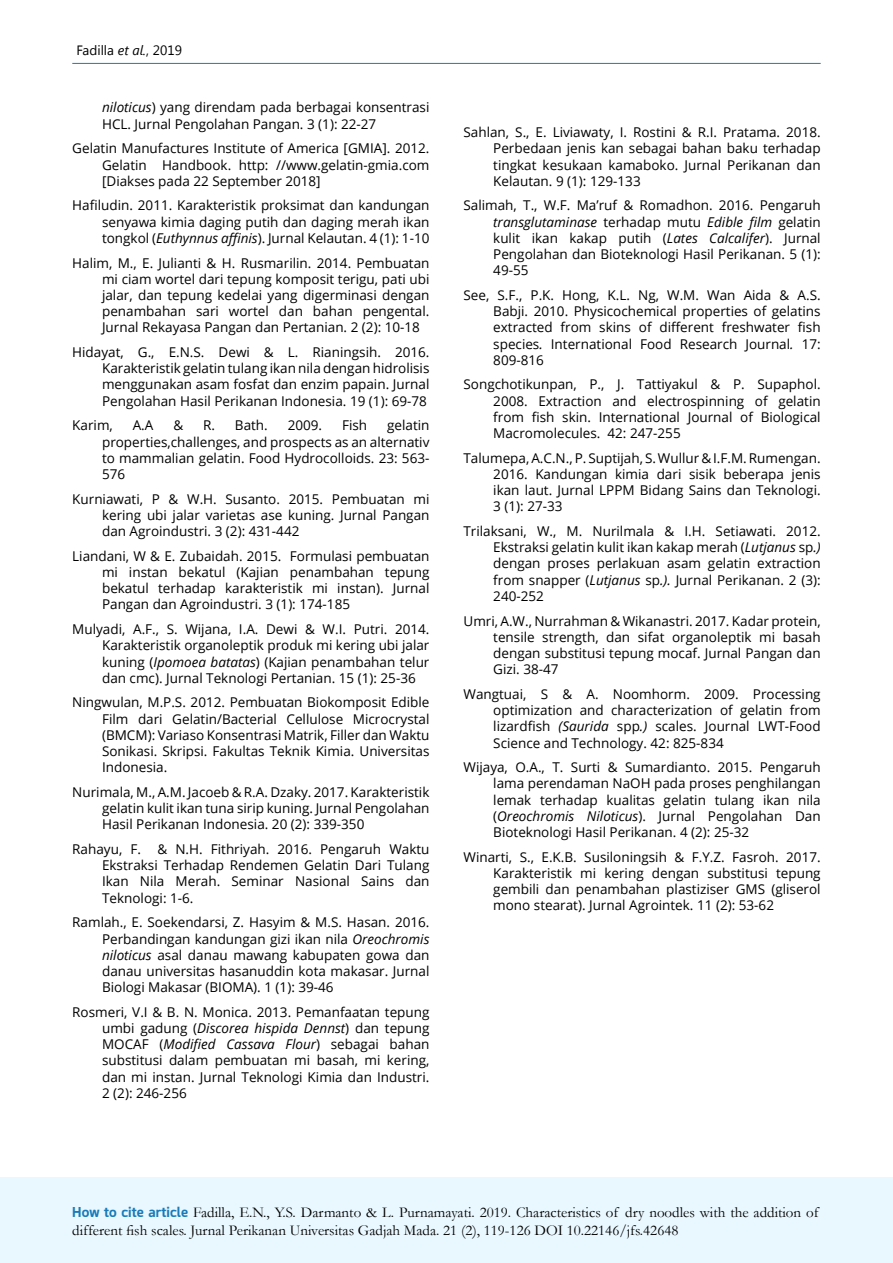
<style>
.page{position:relative;width:893px;height:1263px;background:#fff}
.page>*{position:absolute;margin:0;border:0;box-sizing:border-box;transform-origin:0 0}
.t1{font:15px/18px "Garamond";color:#000}
.t2{font:15px "Segoe UI";color:#000}
.t3{font:13.5px/16.2px "Open Sans";color:#000;text-align:justify}
.t4{font:13.5px "Segoe UI";color:#000}
.s1{font-style:italic}
.s2{font-family:"Acephimere";font-weight:700;font-size:13.5px;color:#197bb8}
</style>
<div class="page">
<hr style="left:72px;top:63px;width:749px;height:1px;background:#197bb8">
<div style="left:0;top:1178px;width:893px;height:85px;background:#e9f7fe"></div>
<p class="t4" style="left:77px;top:41px;width:107px">Fadilla <span class="s1">et al.</span>, 2019</p>
<p class="t3" style="left:102px;top:99px;width:329px"><span class="s1">niloticus</span>) yang direndam pada berbagai konsentrasi<br>HCL. Jurnal Pengolahan Pangan. 3 (1): 22-27</p>
<p class="t3" style="left:102px;top:140px;width:329px;text-indent:-30px">Gelatin Manufactures Institute of America [GMIA]. 2012.<br>Gelatin Handbook. http: //www.gelatin-gmia.com [Diakses pada 22 September 2018]</p>
<p class="t3" style="left:102px;top:197px;width:329px;text-indent:-30px">Hafiludin. 2011. Karakteristik proksimat dan kandungan senyawa kimia daging putih dan daging merah ikan tongkol (<span class="s1">Euthynnus affinis</span>). Jurnal Kelautan. 4 (1): 1-10</p>
<p class="t3" style="left:102px;top:254px;width:329px;text-indent:-30px">Halim, M., E. Julianti &amp; H. Rusmarilin. 2014. Pembuatan mi ciam wortel dari tepung komposit terigu, pati ubi jalar, dan tepung kedelai yang digerminasi dengan penambahan sari wortel dan bahan pengental.<br>Jurnal Rekayasa Pangan dan Pertanian. 2 (2): 10-18</p>
<p class="t3" style="left:102px;top:344px;width:329px;text-indent:-30px">Hidayat, G., E.N.S. Dewi &amp; L. Rianingsih. 2016.<br>Karakteristik gelatin tulang ikan nila dengan hidrolisis menggunakan asam fosfat dan enzim papain. Jurnal Pengolahan Hasil Perikanan Indonesia. 19 (1): 69-78</p>
<p class="t3" style="left:72px;top:417px;width:42px">Karim,</p>
<p class="t3" style="left:133px;top:417px;width:22px">A.A</p>
<p class="t3" style="left:173px;top:417px;width:11px">&amp;</p>
<p class="t3" style="left:203px;top:417px;width:66px">R. Bath.</p>
<p class="t3" style="left:288px;top:417px;width:36px">2009.</p>
<p class="t3" style="left:342px;top:417px;width:27px">Fish</p>
<p class="t3" style="left:102px;top:417px;width:329px;text-indent:285px">gelatin properties,challenges, and prospects as an alternativ to mammalian gelatin. Food Hydrocolloids. 23: 563- 576</p>
<p class="t3" style="left:102px;top:490px;width:329px;text-indent:-30px">Kurniawati, P &amp; W.H. Susanto. 2015. Pembuatan mi kering ubi jalar varietas ase kuning. Jurnal Pangan dan Agroindustri. 3 (2): 431-442</p>
<p class="t3" style="left:102px;top:547px;width:329px;text-indent:-30px">Liandani, W &amp; E. Zubaidah. 2015. Formulasi pembuatan mi instan bekatul (Kajian penambahan tepung bekatul terhadap karakteristik mi instan). Jurnal Pangan dan Agroindustri. 3 (1): 174-185</p>
<p class="t3" style="left:102px;top:621px;width:329px;text-indent:-30px">Mulyadi, A.F., S. Wijana, I.A. Dewi &amp; W.I. Putri. 2014.<br>Karakteristik organoleptik produk mi kering ubi jalar kuning (<span class="s1">Ipomoea batatas</span>) (Kajian penambahan telur dan cmc). Jurnal Teknologi Pertanian. 15 (1): 25-36</p>
<p class="t3" style="left:102px;top:694px;width:329px;text-indent:-30px">Ningwulan, M.P.S. 2012. Pembuatan Biokomposit Edible Film dari Gelatin/Bacterial Cellulose Microcrystal (BMCM): Variaso Konsentrasi Matrik, Filler dan Waktu Sonikasi. Skripsi. Fakultas Teknik Kimia. Universitas Indonesia.</p>
<p class="t3" style="left:102px;top:783px;width:329px;text-indent:-30px">Nurimala, M., A.M. Jacoeb &amp; R.A. Dzaky. 2017. Karakteristik gelatin kulit ikan tuna sirip kuning. Jurnal Pengolahan Hasil Perikanan Indonesia. 20 (2): 339-350</p>
<p class="t3" style="left:102px;top:841px;width:329px;text-indent:-30px">Rahayu, F. &amp; N.H. Fithriyah. 2016. Pengaruh Waktu Ekstraksi Terhadap Rendemen Gelatin Dari Tulang Ikan Nila Merah. Seminar Nasional Sains dan Teknologi: 1-6.</p>
<p class="t3" style="left:102px;top:914px;width:329px;text-indent:-30px">Ramlah., E. Soekendarsi, Z. Hasyim &amp; M.S. Hasan. 2016.<br>Perbandingan kandungan gizi ikan nila <span class="s1">Oreochromis niloticus</span> asal danau mawang kabupaten gowa dan danau universitas hasanuddin kota makasar. Jurnal Biologi Makasar (BIOMA). 1 (1): 39-46</p>
<p class="t3" style="left:102px;top:1003px;width:329px;text-indent:-30px">Rosmeri, V.I &amp; B. N. Monica. 2013. Pemanfaatan tepung umbi gadung (<span class="s1">Discorea hispida Dennst</span>) dan tepung MOCAF (<span class="s1">Modified Cassava Flour</span>) sebagai bahan substitusi dalam pembuatan mi basah, mi kering, dan mi instan. Jurnal Teknologi Kimia dan Industri.<br>2 (2): 246-256</p>
<p class="t3" style="left:493px;top:124px;width:329px;text-indent:-30px">Sahlan, S., E. Liviawaty, I. Rostini &amp; R.I. Pratama. 2018.<br>Perbedaan jenis kan sebagai bahan baku terhadap tingkat kesukaan kamaboko. Jurnal Perikanan dan Kelautan. 9 (1): 129-133</p>
<p class="t3" style="left:493px;top:197px;width:329px;text-indent:-30px">Salimah, T., W.F. Ma’ruf &amp; Romadhon. 2016. Pengaruh <span class="s1">transglutaminase</span> terhadap mutu <span class="s1">Edible film</span> gelatin kulit ikan kakap putih (<span class="s1">Lates Calcalifer</span>). Jurnal Pengolahan dan Bioteknologi Hasil Perikanan. 5 (1):<br>49-55</p>
<p class="t3" style="left:493px;top:287px;width:329px;text-indent:-30px">See, S.F., P.K. Hong, K.L. Ng, W.M. Wan Aida &amp; A.S.<br>Babji. 2010. Physicochemical properties of gelatins extracted from skins of different freshwater fish species<span class="s1">.</span> International Food Research Journal<span class="s1">.</span> 17:<br>809-816</p>
<p class="t3" style="left:493px;top:376px;width:329px;text-indent:-30px">Songchotikunpan, P., J. Tattiyakul &amp; P. Supaphol.<br>2008. Extraction and electrospinning of gelatin from fish skin. International Journal of Biological Macromolecules. 42: 247-255</p>
<p class="t3" style="left:493px;top:449px;width:329px;text-indent:-30px">Talumepa, A.C.N., P. Suptijah, S. Wullur &amp; I.F.M. Rumengan.<br>2016. Kandungan kimia dari sisik beberapa jenis ikan laut. Jurnal LPPM Bidang Sains dan Teknologi.<br>3 (1): 27-33</p>
<p class="t3" style="left:493px;top:523px;width:329px;text-indent:-30px">Trilaksani, W., M. Nurilmala &amp; I.H. Setiawati. 2012.<br>Ekstraksi gelatin kulit ikan kakap merah (<span class="s1">Lutjanus</span> sp<span class="s1">.) </span>dengan proses perlakuan asam gelatin extraction from snapper (<span class="s1">Lutjanus</span> sp<span class="s1">.).</span> Jurnal Perikanan. 2 (3):<br>240-252</p>
<p class="t3" style="left:493px;top:612px;width:329px;text-indent:-30px">Umri, A.W., Nurrahman &amp; Wikanastri. 2017. Kadar protein, tensile strength, dan sifat organoleptik mi basah dengan substitusi tepung mocaf. Jurnal Pangan dan Gizi. 38-47</p>
<p class="t3" style="left:493px;top:685px;width:329px;text-indent:-30px">Wangtuai, S &amp; A. Noomhorm. 2009. Processing optimization and characterization of gelatin from lizardfish <span class="s1">(Saurida</span> spp<span class="s1">.)</span> scales. Journal LWT-Food Science and Technology. 42: 825-834</p>
<p class="t3" style="left:493px;top:759px;width:329px;text-indent:-30px">Wijaya, O.A., T. Surti &amp; Sumardianto. 2015. Pengaruh lama perendaman NaOH pada proses penghilangan lemak terhadap kualitas gelatin tulang ikan nila (<span class="s1">Oreochromis Niloticus</span>). Jurnal Pengolahan Dan Bioteknologi Hasil Perikanan. 4 (2): 25-32</p>
<p class="t3" style="left:493px;top:848px;width:329px;text-indent:-30px">Winarti, S., E.K.B. Susiloningsih &amp; F.Y.Z. Fasroh. 2017.<br>Karakteristik mi kering dengan substitusi tepung gembili dan penambahan plastiziser GMS (gliserol mono stearat). Jurnal Agrointek. 11 (2): 53-62</p>
<p class="t1" style="left:72px;top:1202px;width:748px"><span class="s2">How to cite article</span> Fadilla, E.N., Y.S. Darmanto &amp; L. Purnamayati. 2019. Characteristics of dry noodles with the addition of different fish scales. Jurnal Perikanan Universitas Gadjah Mada. 21 (2), 119-126 DOI 10.22146/jfs.42648</p>
<p class="t2" style="left:434px;top:1206px;width:26px">126</p>
</div>
